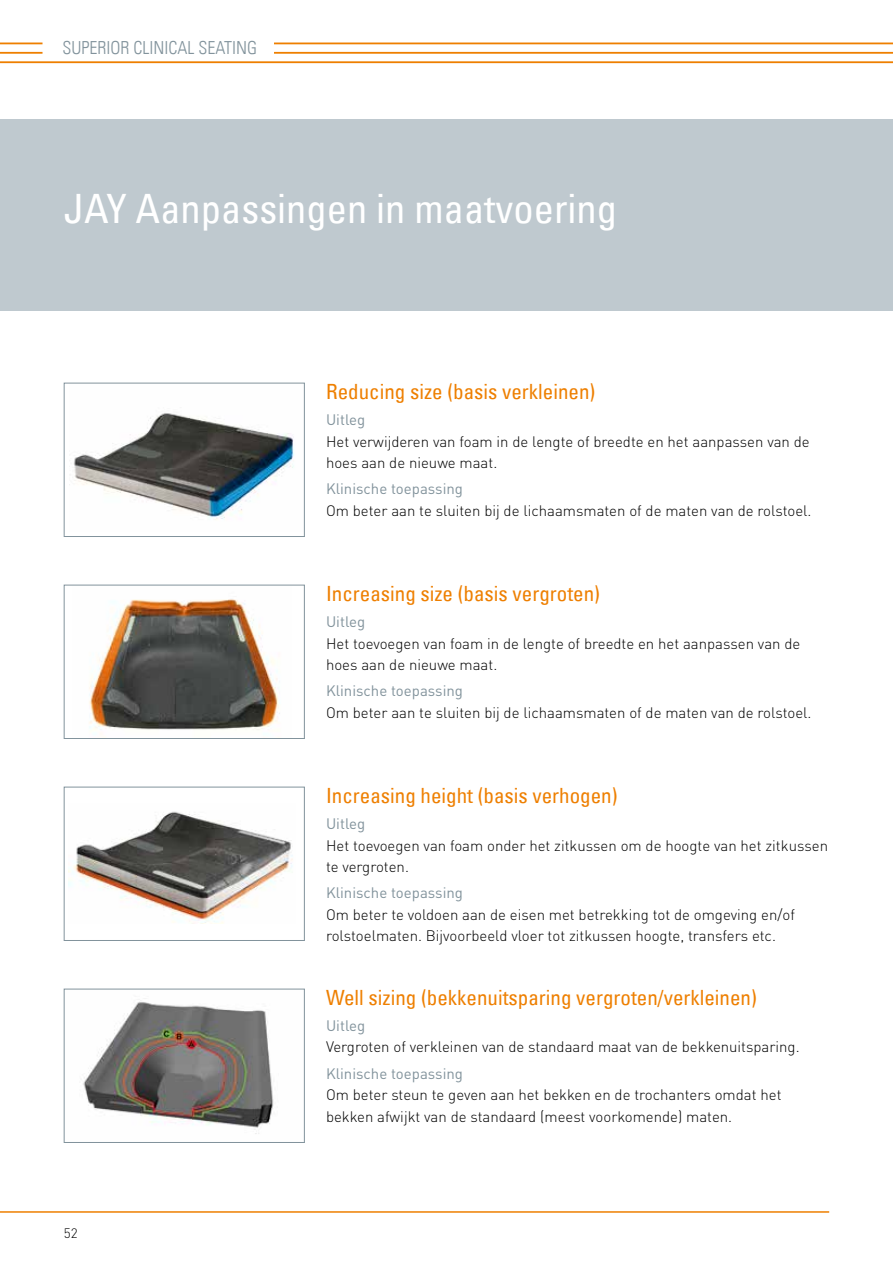
<style>
.page{position:relative;width:893px;height:1263px;background:#fff}
.page>*{position:absolute;margin:0;border:0;box-sizing:border-box;transform-origin:0 0}
.t1{font:condensed 40.5px "Univers Com 57";color:#fff}
.t2{font:condensed 21px "Univers Com 57";color:#ee7f00}
.t3{font:18px "Univers Com 47 Light Cond";color:#82939c}
.t4{font:300 15px/21.3px "DINOT";color:#000}
.t5{font:15px "DINOT";color:#82939c}
.t6{font:300 13.5px "DINOT";color:#000}
</style>
<div class="page">
<hr style="left:274px;top:52px;width:619px;height:2px;background:#ee7f00">
<hr style="left:0;top:61px;width:893px;height:2px;background:#ee7f00">
<hr style="left:274px;top:43px;width:619px;height:1px;background:#ee7f00">
<hr style="left:0;top:52px;width:43px;height:2px;background:#ee7f00">
<hr style="left:0;top:43px;width:43px;height:1px;background:#ee7f00">
<div style="left:0;top:119px;width:893px;height:191px;background:#bfc9cf"></div>
<img style="left:69px;top:413px;width:225px;height:107px">
<div style="left:64px;top:383px;width:241px;height:154px;border:1px solid #82939c"></div>
<img style="left:68px;top:811px;width:225px;height:112px">
<div style="left:64px;top:787px;width:241px;height:154px;border:1px solid #82939c"></div>
<img style="left:89px;top:599px;width:191px;height:131px">
<div style="left:64px;top:585px;width:241px;height:154px;border:1px solid #82939c"></div>
<img style="left:83px;top:1000px;width:191px;height:134px">
<div style="left:64px;top:989px;width:241px;height:154px;border:1px solid #82939c"></div>
<hr style="left:0;top:1211px;width:829px;height:2px;background:#ee7f00">
<p class="t3" style="left:63px;top:37px;width:196px">SUPERIOR CLINICAL SEATING</p>
<h1 class="t1" style="left:64px;top:183px;width:555px">JAY Aanpassingen in maatvoering</h1>
<h2 class="t2" style="left:326px;top:378px;width:271px">Reducing size (basis verkleinen)</h2>
<p class="t5" style="left:326px;top:410px;width:41px">Uitleg</p>
<p class="t4" style="left:326px;top:430px;width:485px">Het verwijderen van foam in de lengte of breedte en het aanpassen van de hoes aan de nieuwe maat.</p>
<p class="t5" style="left:326px;top:480px;width:139px">Klinische toepassing</p>
<p class="t4" style="left:326px;top:499px;width:487px">Om beter aan te sluiten bij de lichaamsmaten of de maten van de rolstoel.</p>
<h2 class="t2" style="left:326px;top:580px;width:276px">Increasing size (basis vergroten)</h2>
<p class="t5" style="left:326px;top:612px;width:41px">Uitleg</p>
<p class="t4" style="left:326px;top:632px;width:476px">Het toevoegen van foam in de lengte of breedte en het aanpassen van de hoes aan de nieuwe maat.</p>
<p class="t5" style="left:326px;top:681px;width:139px">Klinische toepassing</p>
<p class="t4" style="left:326px;top:701px;width:487px">Om beter aan te sluiten bij de lichaamsmaten of de maten van de rolstoel.</p>
<h2 class="t2" style="left:326px;top:782px;width:293px">Increasing height (basis verhogen)</h2>
<p class="t5" style="left:326px;top:814px;width:41px">Uitleg</p>
<p class="t4" style="left:326px;top:834px;width:504px">Het toevoegen van foam onder het zitkussen om de hoogte van het zitkussen te vergroten.</p>
<p class="t5" style="left:326px;top:883px;width:139px">Klinische toepassing</p>
<p class="t4" style="left:326px;top:903px;width:470px">Om beter te voldoen aan de eisen met betrekking tot de omgeving en/of rolstoelmaten. Bijvoorbeeld vloer tot zitkussen hoogte, transfers etc.</p>
<p class="t6" style="left:64px;top:1225px;width:15px">52</p>
<h2 class="t2" style="left:326px;top:984px;width:432px">Well sizing (bekkenuitsparing vergroten/verkleinen)</h2>
<p class="t5" style="left:326px;top:1016px;width:41px">Uitleg</p>
<p class="t4" style="left:326px;top:1036px;width:475px">Vergroten of verkleinen van de standaard maat van de bekkenuitsparing.</p>
<p class="t5" style="left:326px;top:1064px;width:139px">Klinische toepassing</p>
<p class="t4" style="left:326px;top:1084px;width:457px">Om beter steun te geven aan het bekken en de trochanters omdat het bekken afwijkt van de standaard (meest voorkomende) maten.</p>
</div>
